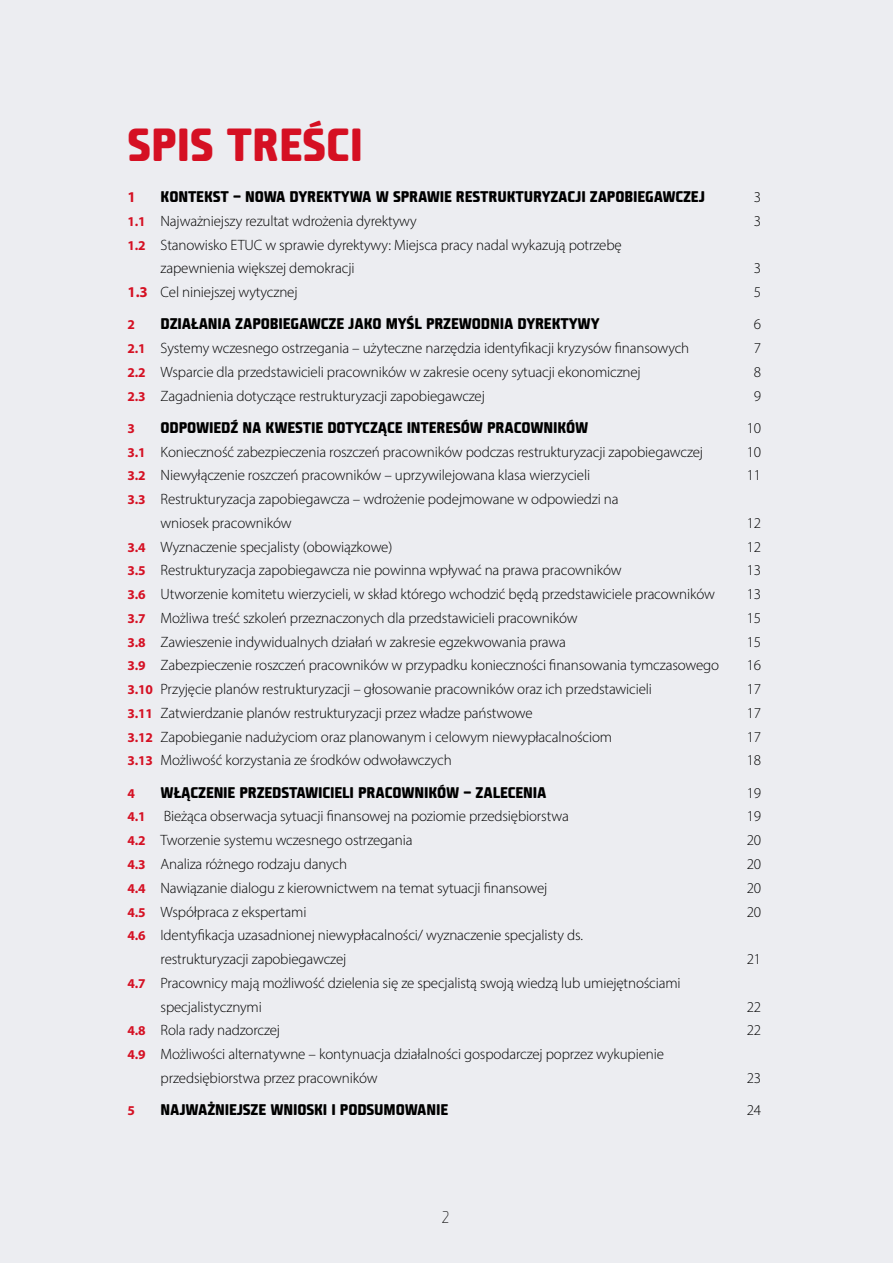
<style>
.page{position:relative;width:893px;height:1263px;background:#ecedf1}
.page>*{position:absolute;margin:0;border:0;box-sizing:border-box;transform-origin:0 0}
.t1{font:45px "Fishmonger MB";color:#d51023}
.t2{font:16.5px "Fishmonger";color:#000}
.t3{font:300 15px/23.7px "Myriad Pro";letter-spacing:-.01em;color:#000}
.t4{font:15px "Fishmonger MB";letter-spacing:-.01em;color:#000}
.t5{font:700 15px "Myriad Pro";color:#d51023}
.t6{font:700 13.5px "Myriad Pro";color:#d51023}
.s1{font-weight:700;font-size:13.5px;color:#d51023}
.s2{font-weight:700;color:#d51023}
</style>
<div class="page">
<h1 class="t1" style="left:128px;top:113px;width:237px">SPIS TREŚCI</h1>
<p class="t5" style="left:128px;top:187px;width:10px">1</p>
<p class="t4" style="left:161px;top:186px;width:546px">KONTEKST – NOWA DYREKTYWA W SPRAWIE RESTRUKTURYZACJI ZAPOBIEGAWCZEJ</p>
<p class="t3" style="left:754px;top:185px;width:9px">3</p>
<p class="t3" style="left:128px;top:209px;width:291px"><span class="s1">1.1</span> Najważniejszy rezultat wdrożenia dyrektywy</p>
<p class="t3" style="left:754px;top:209px;width:9px">3</p>
<p class="t3" style="left:161px;top:233px;width:463px;text-indent:-33px"><span class="s1">1.2</span> Stanowisko ETUC w sprawie dyrektywy: Miejsca pracy nadal wykazują potrzebę zapewnienia większej demokracji</p>
<p class="t3" style="left:754px;top:256px;width:9px">3</p>
<p class="t3" style="left:128px;top:280px;width:171px"><span class="s2">1.3</span> Cel niniejszej wytycznej</p>
<p class="t3" style="left:754px;top:280px;width:9px">5</p>
<p class="t6" style="left:128px;top:316px;width:9px">2</p>
<p class="t4" style="left:161px;top:313px;width:440px">DZIAŁANIA ZAPOBIEGAWCZE JAKO MYŚL PRZEWODNIA DYREKTYWY</p>
<p class="t3" style="left:754px;top:312px;width:9px">6</p>
<p class="t3" style="left:128px;top:336px;width:563px"><span class="s1">2.1</span> Systemy wczesnego ostrzegania – użyteczne narzędzia identyfikacji kryzysów finansowych</p>
<p class="t3" style="left:754px;top:336px;width:9px">7</p>
<p class="t3" style="left:128px;top:360px;width:515px"><span class="s1">2.2</span> Wsparcie dla przedstawicieli pracowników w zakresie oceny sytuacji ekonomicznej</p>
<p class="t3" style="left:754px;top:360px;width:9px">8</p>
<p class="t3" style="left:128px;top:384px;width:359px"><span class="s1">2.3</span> Zagadnienia dotyczące restrukturyzacji zapobiegawczej</p>
<p class="t3" style="left:754px;top:384px;width:9px">9</p>
<p class="t6" style="left:128px;top:419px;width:9px">3</p>
<p class="t4" style="left:161px;top:417px;width:429px">ODPOWIEDŹ NA KWESTIE DOTYCZĄCE INTERESÓW PRACOWNIKÓW</p>
<p class="t3" style="left:747px;top:416px;width:16px">10</p>
<p class="t3" style="left:128px;top:440px;width:577px"><span class="s1">3.1</span> Konieczność zabezpieczenia roszczeń pracowników podczas restrukturyzacji zapobiegawczej</p>
<p class="t3" style="left:747px;top:440px;width:16px">10</p>
<p class="t3" style="left:128px;top:463px;width:464px"><span class="s1">3.2</span> Niewyłączenie roszczeń pracowników – uprzywilejowana klasa wierzycieli</p>
<p class="t3" style="left:747px;top:463px;width:16px">11</p>
<p class="t3" style="left:161px;top:487px;width:459px;text-indent:-33px"><span class="s1">3.3</span> Restrukturyzacja zapobiegawcza – wdrożenie podejmowane w odpowiedzi na wniosek pracowników</p>
<p class="t3" style="left:747px;top:511px;width:16px">12</p>
<p class="t3" style="left:128px;top:535px;width:266px"><span class="s1">3.4</span> Wyznaczenie specjalisty (obowiązkowe)</p>
<p class="t3" style="left:747px;top:535px;width:16px">12</p>
<p class="t3" style="left:128px;top:558px;width:496px"><span class="s1">3.5</span> Restrukturyzacja zapobiegawcza nie powinna wpływać na prawa pracowników</p>
<p class="t3" style="left:747px;top:558px;width:16px">13</p>
<p class="t3" style="left:128px;top:582px;width:589px"><span class="s1">3.6</span> Utworzenie komitetu wierzycieli, w skład którego wchodzić będą przedstawiciele pracowników</p>
<p class="t3" style="left:747px;top:582px;width:16px">13</p>
<p class="t3" style="left:128px;top:606px;width:452px"><span class="s1">3.7</span> Możliwa treść szkoleń przeznaczonych dla przedstawicieli pracowników</p>
<p class="t3" style="left:747px;top:606px;width:16px">15</p>
<p class="t3" style="left:128px;top:630px;width:440px"><span class="s1">3.8</span> Zawieszenie indywidualnych działań w zakresie egzekwowania prawa</p>
<p class="t3" style="left:747px;top:630px;width:16px">15</p>
<p class="t3" style="left:128px;top:653px;width:593px"><span class="s1">3.9</span> Zabezpieczenie roszczeń pracowników w przypadku konieczności finansowania tymczasowego</p>
<p class="t3" style="left:747px;top:653px;width:16px">16</p>
<p class="t3" style="left:128px;top:677px;width:526px"><span class="s1">3.10</span> Przyjęcie planów restrukturyzacji – głosowanie pracowników oraz ich przedstawicieli</p>
<p class="t3" style="left:747px;top:677px;width:16px">17</p>
<p class="t3" style="left:128px;top:701px;width:407px"><span class="s1">3.11</span> Zatwierdzanie planów restrukturyzacji przez władze państwowe</p>
<p class="t3" style="left:747px;top:701px;width:16px">17</p>
<p class="t3" style="left:128px;top:725px;width:486px"><span class="s1">3.12</span> Zapobieganie nadużyciom oraz planowanym i celowym niewypłacalnościom</p>
<p class="t3" style="left:747px;top:725px;width:16px">17</p>
<p class="t3" style="left:128px;top:748px;width:326px"><span class="s1">3.13</span> Możliwość korzystania ze środków odwoławczych</p>
<p class="t3" style="left:747px;top:748px;width:16px">18</p>
<p class="t6" style="left:128px;top:784px;width:9px">4</p>
<p class="t4" style="left:161px;top:782px;width:387px">WŁĄCZENIE PRZEDSTAWICIELI PRACOWNIKÓW – ZALECENIA</p>
<p class="t3" style="left:747px;top:781px;width:16px">19</p>
<p class="t3" style="left:128px;top:804px;width:443px"><span class="s1">4.1</span> Bieżąca obserwacja sytuacji finansowej na poziomie przedsiębiorstwa</p>
<p class="t3" style="left:747px;top:804px;width:16px">19</p>
<p class="t3" style="left:128px;top:828px;width:287px"><span class="s1">4.2</span> Tworzenie systemu wczesnego ostrzegania</p>
<p class="t3" style="left:747px;top:828px;width:16px">20</p>
<p class="t3" style="left:128px;top:852px;width:221px"><span class="s1">4.3</span> Analiza różnego rodzaju danych</p>
<p class="t3" style="left:747px;top:852px;width:16px">20</p>
<p class="t3" style="left:128px;top:876px;width:421px"><span class="s1">4.4</span> Nawiązanie dialogu z kierownictwem na temat sytuacji finansowej</p>
<p class="t3" style="left:747px;top:876px;width:16px">20</p>
<p class="t3" style="left:128px;top:899px;width:180px"><span class="s1">4.5</span> Współpraca z ekspertami</p>
<p class="t3" style="left:747px;top:899px;width:16px">20</p>
<p class="t3" style="left:161px;top:923px;width:424px;text-indent:-33px"><span class="s1">4.6</span> Identyfikacja uzasadnionej niewypłacalności/ wyznaczenie specjalisty ds. restrukturyzacji zapobiegawczej</p>
<p class="t3" style="left:747px;top:947px;width:16px">21</p>
<p class="t3" style="left:161px;top:971px;width:522px;text-indent:-33px"><span class="s1">4.7</span> Pracownicy mają możliwość dzielenia się ze specjalistą swoją wiedzą lub umiejętnościami specjalistycznymi</p>
<p class="t3" style="left:747px;top:994px;width:16px">22</p>
<p class="t3" style="left:128px;top:1018px;width:154px"><span class="s1">4.8</span> Rola rady nadzorczej</p>
<p class="t3" style="left:747px;top:1018px;width:16px">22</p>
<p class="t3" style="left:161px;top:1042px;width:505px;text-indent:-33px"><span class="s1">4.9</span> Możliwości alternatywne – kontynuacja działalności gospodarczej poprzez wykupienie przedsiębiorstwa przez pracowników</p>
<p class="t3" style="left:747px;top:1066px;width:16px">23</p>
<p class="t6" style="left:128px;top:1102px;width:9px">5</p>
<p class="t4" style="left:161px;top:1099px;width:289px">NAJWAŻNIEJSZE WNIOSKI I PODSUMOWANIE</p>
<p class="t3" style="left:747px;top:1098px;width:16px">24</p>
<p class="t2" style="left:442px;top:1206px;width:8px">2</p>
</div>
